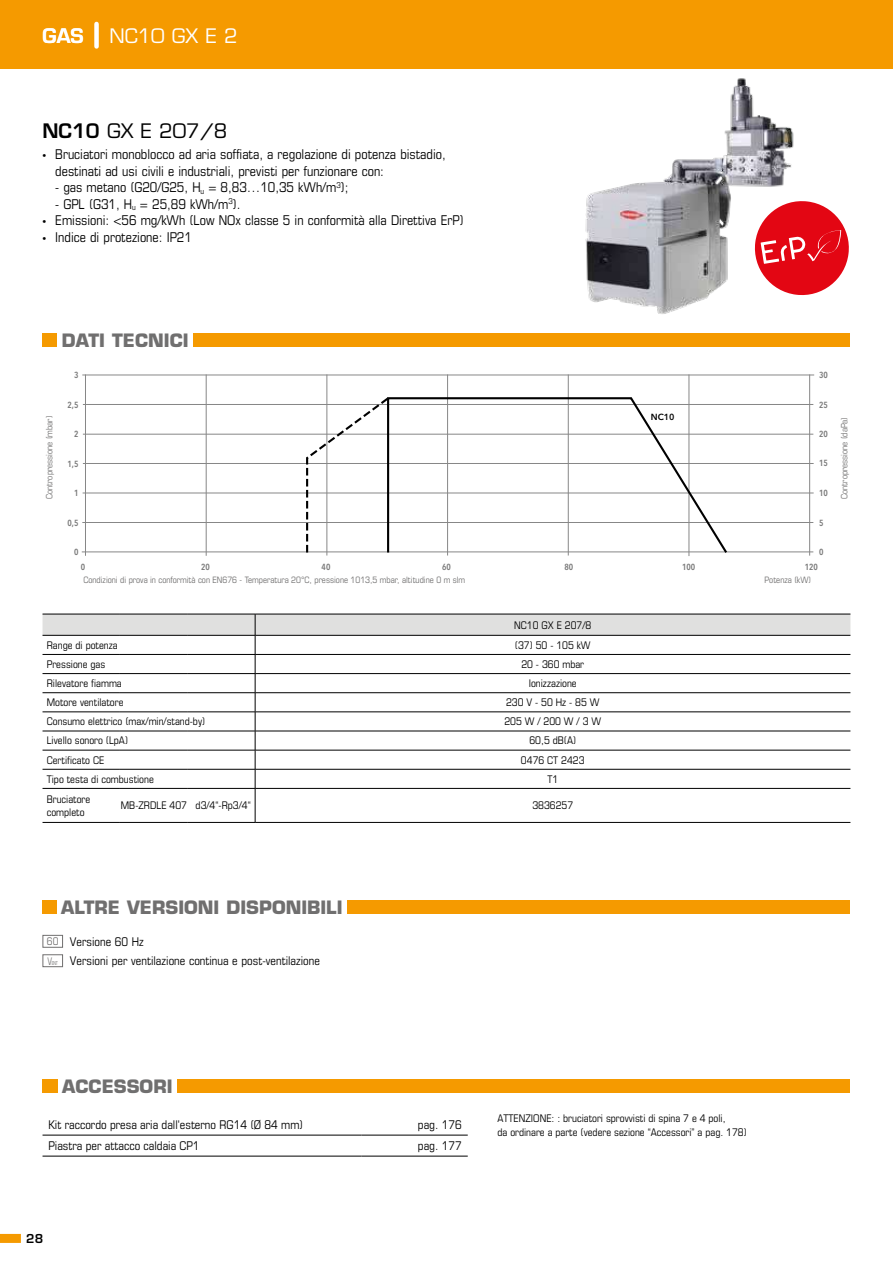
<style>
.page{position:relative;width:893px;height:1263px;background:#fff}
.page>*{position:absolute;margin:0;border:0;box-sizing:border-box;transform-origin:0 0}
.t1{font:19.5px "Eurostile LT Std";color:#000}
.t2{font:19.5px "Eurostile LT Std";color:#fff}
.t3{font:600 19.5px "Eurostile LT Std";color:#fff}
.t4{font:700 18px "Eurostile LT Std";color:#706f6f}
.t5{font:condensed 13.5px/16.5px "Eurostile LT Std";color:#000}
.t6{font:condensed 12px "Eurostile LT Std";color:#000}
.t7{font:600 12px "Eurostile LT Std";color:#000}
.t8{font:condensed 10.5px/13.5px "Eurostile LT Std";color:#000}
.t9{font:condensed 8.85px "Eurostile LT Std";color:#706f6f}
.t10{font:600 condensed 8.85px "Avenir Next LT Pro";color:#797979}
.t11{font:600 8.85px "Avenir Next LT Pro";color:#000}
.t12{font:condensed 5.25px "Eurostile LT Std";color:#706f6f;scale:.81 1}
.s1{font-weight:600}
.s2{font-family:"Myriad Pro";font-stretch:normal}
.s3{font-size:10.5px;color:#706f6f}
.s4{font-size:10.5px}
</style>
<div class="page">
<div style="left:0;top:0;width:893px;height:68px;background:#f59a00"></div>
<div style="left:0;top:1234px;width:21px;height:9px;background:#f59a00"></div>
<div style="left:94px;top:24px;width:5px;height:22px;background:#fff"></div>
<div style="left:43px;top:900px;width:807px;height:14px;background:#f59a00"></div>
<div style="left:57px;top:896px;width:290px;height:22px;background:#fff"></div>
<div style="left:43px;top:333px;width:807px;height:14px;background:#f59a00"></div>
<div style="left:58px;top:327px;width:135px;height:25px;background:#fff"></div>
<div style="left:43px;top:1079px;width:807px;height:14px;background:#f59a00"></div>
<div style="left:58px;top:1074px;width:119px;height:24px;background:#fff"></div>
<svg style="left:43px;top:614px;width:807px;height:174px"></svg>
<hr style="left:43px;top:788px;width:76px;height:1px;background:#000">
<hr style="left:119px;top:788px;width:68px;height:1px;background:#000">
<hr style="left:187px;top:788px;width:68px;height:1px;background:#000">
<hr style="left:255px;top:788px;width:595px;height:1px;background:#000">
<hr style="left:255px;top:788px;width:1px;height:34px;background:#000">
<hr style="left:43px;top:822px;width:76px;height:1px;background:#000">
<hr style="left:119px;top:822px;width:68px;height:1px;background:#000">
<hr style="left:187px;top:822px;width:68px;height:1px;background:#000">
<hr style="left:255px;top:822px;width:595px;height:1px;background:#000">
<hr style="left:83px;top:522px;width:730px;height:1px;background:#878787">
<hr style="left:83px;top:493px;width:730px;height:1px;background:#878787">
<hr style="left:83px;top:463px;width:730px;height:1px;background:#878787">
<hr style="left:83px;top:404px;width:730px;height:1px;background:#878787">
<hr style="left:83px;top:375px;width:731px;height:1px;background:#878787">
<hr style="left:83px;top:434px;width:730px;height:1px;background:#878787">
<hr style="left:206px;top:375px;width:1px;height:180px;background:#878787">
<hr style="left:85px;top:375px;width:1px;height:180px;background:#878787">
<hr style="left:327px;top:375px;width:1px;height:180px;background:#878787">
<hr style="left:447px;top:375px;width:1px;height:180px;background:#878787">
<hr style="left:568px;top:375px;width:1px;height:180px;background:#878787">
<hr style="left:689px;top:375px;width:1px;height:181px;background:#878787">
<hr style="left:809px;top:375px;width:1px;height:180px;background:#878787">
<hr style="left:82px;top:552px;width:731px;height:1px;background:#878787">
<svg style="left:305px;top:395px;width:81px;height:158px"></svg>
<svg style="left:386px;top:396px;width:342px;height:158px"></svg>
<div style="left:43px;top:935px;width:20px;height:13px;border:1px solid #706f6f"></div>
<div style="left:43px;top:954px;width:20px;height:13px;border:1px solid #706f6f"></div>
<hr style="left:43px;top:1156px;width:318px;height:1px;background:#000">
<hr style="left:361px;top:1156px;width:107px;height:1px;background:#000">
<hr style="left:361px;top:1135px;width:107px;height:1px;background:#000">
<hr style="left:43px;top:1135px;width:318px;height:1px;background:#000">
<img style="left:585px;top:78px;width:209px;height:236px">
<svg style="left:752px;top:198px;width:97px;height:100px"></svg>
<h1 class="t3" style="left:43px;top:23px;width:43px">GAS</h1>
<h1 class="t2" style="left:109px;top:24px;width:130px">NC10 GX E 2</h1>
<h1 class="t1" style="left:43px;top:120px;width:186px"><span class="s1">NC10</span> GX E 207/8</h1>
<p class="t5" style="left:55px;top:146px;width:392px;text-indent:-13px"><span class="s2">•</span> Bruciatori monoblocco ad aria soffiata, a regolazione di potenza bistadio, destinati ad usi civili e industriali, previsti per funzionare con:</p>
<p class="t5" style="left:55px;top:179px;width:295px">- gas metano (G20/G25, H<sub>u</sub> = 8,83…10,35 kWh/m<sup>3</sup>);</p>
<p class="t5" style="left:55px;top:195px;width:187px">- GPL (G31, H<sub>u</sub> = 25,89 kWh/m<sup>3</sup>).</p>
<p class="t5" style="left:43px;top:212px;width:423px"><span class="s2">•</span> Emissioni: &lt;56 mg/kWh (Low NOx classe 5 in conformità alla Direttiva ErP)</p>
<p class="t5" style="left:43px;top:228px;width:151px"><span class="s2">•</span> Indice di protezione: IP21</p>
<h2 class="t4" style="left:62px;top:329px;width:128px">DATI TECNICI</h2>
<p class="t9" style="left:44px;top:499px;width:85px;rotate:-90deg">Contropressione (mbar)</p>
<p class="t10" style="left:74px;top:369px;width:6px">3</p>
<p class="t10" style="left:68px;top:399px;width:12px">2,5</p>
<p class="t10" style="left:74px;top:428px;width:6px">2</p>
<p class="t10" style="left:68px;top:458px;width:12px">1,5</p>
<p class="t10" style="left:74px;top:487px;width:6px">1</p>
<p class="t10" style="left:68px;top:517px;width:12px">0,5</p>
<p class="t10" style="left:74px;top:546px;width:6px">0</p>
<p class="t11" style="left:651px;top:412px;width:25px">NC10</p>
<p class="t10" style="left:819px;top:369px;width:10px">30</p>
<p class="t10" style="left:819px;top:399px;width:10px">25</p>
<p class="t10" style="left:819px;top:428px;width:10px">20</p>
<p class="t10" style="left:819px;top:457px;width:10px">15</p>
<p class="t10" style="left:819px;top:487px;width:10px">10</p>
<p class="t10" style="left:819px;top:517px;width:6px">5</p>
<p class="t10" style="left:819px;top:546px;width:6px">0</p>
<p class="t10" style="left:81px;top:561px;width:6px">0</p>
<p class="t10" style="left:201px;top:561px;width:10px">20</p>
<p class="t10" style="left:322px;top:561px;width:10px">40</p>
<p class="t10" style="left:442px;top:561px;width:10px">60</p>
<p class="t10" style="left:564px;top:561px;width:10px">80</p>
<p class="t10" style="left:682px;top:561px;width:15px">100</p>
<p class="t10" style="left:805px;top:561px;width:15px">120</p>
<p class="t9" style="left:83px;top:574px;width:383px">Condizioni di prova in conformità con EN676 - Temperatura 20°C, pressione 1013,5 mbar, altitudine 0 m slm</p>
<p class="t9" style="left:764px;top:574px;width:48px">Potenza (kW)</p>
<p class="t9" style="left:839px;top:499px;width:83px;rotate:-90deg">Contropressione (daPa)</p>
<p class="t8" style="left:514px;top:618px;width:79px">NC10 GX E 207/8</p>
<p class="t8" style="left:47px;top:638px;width:72px">Range di potenza</p>
<p class="t8" style="left:515px;top:638px;width:77px">(37) 50 - 105 kW</p>
<p class="t8" style="left:47px;top:657px;width:60px">Pressione gas</p>
<p class="t8" style="left:521px;top:657px;width:64px">20 - 360 mbar</p>
<p class="t8" style="left:47px;top:676px;width:77px">Rilevatore fiamma</p>
<p class="t8" style="left:529px;top:676px;width:50px">Ionizzazione</p>
<p class="t8" style="left:47px;top:695px;width:78px">Motore ventilatore</p>
<p class="t8" style="left:506px;top:695px;width:95px">230 V - 50 Hz - 85 W</p>
<p class="t8" style="left:47px;top:715px;width:160px">Consumo elettrico (max/min/stand-by)</p>
<p class="t8" style="left:504px;top:715px;width:98px">205 W / 200 W / 3 W</p>
<p class="t8" style="left:47px;top:734px;width:83px">Livello sonoro (LpA)</p>
<p class="t8" style="left:529px;top:734px;width:48px">60,5 dB(A)</p>
<p class="t8" style="left:47px;top:753px;width:59px">Certificato CE</p>
<p class="t8" style="left:521px;top:753px;width:65px">0476 CT 2423</p>
<p class="t8" style="left:47px;top:772px;width:109px">Tipo testa di combustione</p>
<p class="t8" style="left:547px;top:772px;width:12px">T1</p>
<p class="t8" style="left:47px;top:792px;width:45px">Bruciatore completo</p>
<p class="t8" style="left:121px;top:799px;width:131px">MB-ZRDLE 407 d3/4“-Rp3/4“</p>
<p class="t8" style="left:532px;top:799px;width:42px">3836257</p>
<h2 class="t4" style="left:61px;top:896px;width:283px">ALTRE VERSIONI DISPONIBILI</h2>
<p class="t6" style="left:47px;top:934px;width:99px"><span class="s3">60</span> Versione 60 Hz</p>
<p class="t12" style="left:48px;top:960px;width:14px"><span class="s4">V</span>ent</p>
<p class="t6" style="left:70px;top:954px;width:252px">Versioni per ventilazione continua e post-ventilazione</p>
<h2 class="t4" style="left:62px;top:1075px;width:112px">ACCESSORI</h2>
<p class="t6" style="left:49px;top:1117px;width:256px">Kit raccordo presa aria dall'esterno RG14 (Ø 84 mm)</p>
<p class="t6" style="left:418px;top:1117px;width:45px">pag. 176</p>
<p class="t6" style="left:49px;top:1138px;width:153px">Piastra per attacco caldaia CP1</p>
<p class="t6" style="left:418px;top:1138px;width:45px">pag. 177</p>
<p class="t7" style="left:26px;top:1231px;width:18px">28</p>
<p class="t8" style="left:497px;top:1111px;width:251px">ATTENZIONE: : bruciatori sprovvisti di spina 7 e 4 poli,<br>da ordinare a parte (vedere sezione “Accessori” a pag. 178)</p>
</div>
